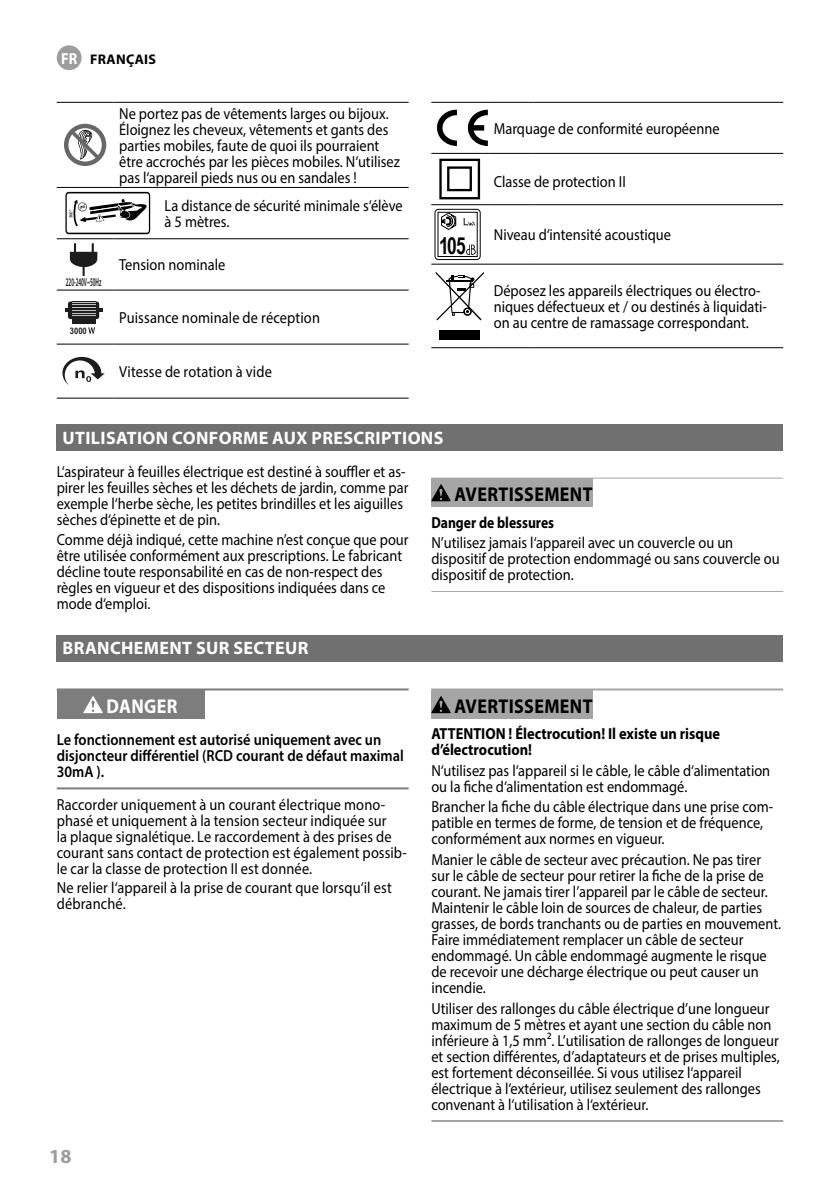
<style>
.page{position:relative;width:840px;height:1191px;background:#fff}
.page>*{position:absolute;margin:0;border:0;box-sizing:border-box;transform-origin:0 0}
.t1{font:700 23.4px "Arial Narrow";color:#000;scale:.9 1}
.t2{font:700 20px "Myriad Pro";letter-spacing:.02em;color:#000;scale:.9 1}
.t3{font:700 20px "Myriad Pro";letter-spacing:.02em;color:#fff;scale:.9 1}
.t4{font:700 20px "Myriad Pro";color:#9d9d9d}
.t5{font:700 18px "Myriad Pro";letter-spacing:.02em;color:#fff}
.t6{font:16px/16px "Myriad Pro";color:#000;scale:.9 1}
.t7{font:600 16px/16px "Myriad Pro";color:#000;scale:.9 1}
.t8{font:700 16px/16px "Myriad Pro";color:#000;scale:.9 1}
.t9{font:700 16px "Myriad Pro";color:#000;scale:.85 1}
.t10{font:700 14px "Myriad Pro";letter-spacing:.02em;color:#000}
.t11{font:600 11.8px "Myriad Pro";color:#1d1d1d;scale:.43 1}
.t12{font:700 9px "Arial Narrow";color:#1d1d1d}
.t13{font:4.8px "Myriad Pro";color:#000}
.s1{font-size:16px;color:#fff}
</style>
<div class="page">
<hr style="left:57px;top:102px;width:56px;height:1px;background:#000">
<hr style="left:113px;top:102px;width:46px;height:1px;background:#000">
<hr style="left:159px;top:102px;width:249px;height:1px;background:#000">
<hr style="left:57px;top:187px;width:56px;height:1px;background:#000">
<hr style="left:113px;top:187px;width:46px;height:1px;background:#000">
<hr style="left:159px;top:187px;width:249px;height:1px;background:#000">
<hr style="left:57px;top:238px;width:56px;height:1px;background:#000">
<hr style="left:113px;top:238px;width:46px;height:1px;background:#000">
<hr style="left:159px;top:238px;width:249px;height:1px;background:#000">
<hr style="left:57px;top:398px;width:56px;height:1px;background:#000">
<hr style="left:113px;top:398px;width:46px;height:1px;background:#000">
<hr style="left:159px;top:398px;width:249px;height:1px;background:#000">
<hr style="left:57px;top:290px;width:56px;height:1px;background:#000">
<hr style="left:113px;top:290px;width:46px;height:1px;background:#000">
<hr style="left:159px;top:290px;width:249px;height:1px;background:#000">
<hr style="left:57px;top:344px;width:56px;height:1px;background:#000">
<hr style="left:113px;top:344px;width:46px;height:1px;background:#000">
<hr style="left:159px;top:344px;width:249px;height:1px;background:#000">
<svg style="left:64px;top:124px;width:42px;height:42px"></svg>
<svg style="left:65px;top:192px;width:85px;height:42px"></svg>
<svg style="left:70px;top:243px;width:27px;height:33px"></svg>
<hr style="left:65px;top:308px;width:37px;height:4px;background:#1d1d1d">
<div style="left:68px;top:301px;width:31px;height:18px;background:#1d1d1d;border-radius:3px"></div>
<div style="left:72px;top:317px;width:23px;height:7px;background:#1d1d1d"></div>
<svg style="left:72px;top:302px;width:23px;height:14px"></svg>
<svg style="left:88px;top:327px;width:7px;height:7px"></svg>
<svg style="left:62px;top:357px;width:43px;height:28px"></svg>
<hr style="left:431px;top:102px;width:57px;height:1px;background:#000">
<hr style="left:488px;top:102px;width:45px;height:1px;background:#000">
<hr style="left:533px;top:102px;width:249px;height:1px;background:#000">
<hr style="left:431px;top:204px;width:57px;height:1px;background:#000">
<hr style="left:488px;top:204px;width:45px;height:1px;background:#000">
<hr style="left:533px;top:204px;width:249px;height:1px;background:#000">
<hr style="left:431px;top:153px;width:57px;height:1px;background:#000">
<hr style="left:488px;top:153px;width:45px;height:1px;background:#000">
<hr style="left:533px;top:153px;width:249px;height:1px;background:#000">
<hr style="left:431px;top:264px;width:57px;height:1px;background:#000">
<hr style="left:488px;top:264px;width:45px;height:1px;background:#000">
<hr style="left:533px;top:264px;width:249px;height:1px;background:#000">
<hr style="left:431px;top:347px;width:57px;height:1px;background:#000">
<hr style="left:488px;top:347px;width:45px;height:1px;background:#000">
<hr style="left:533px;top:347px;width:249px;height:1px;background:#000">
<svg style="left:467px;top:110px;width:20px;height:36px"></svg>
<svg style="left:437px;top:110px;width:20px;height:36px"></svg>
<svg style="left:439px;top:158px;width:41px;height:42px"></svg>
<svg style="left:434px;top:209px;width:46px;height:51px"></svg>
<div style="left:439px;top:330px;width:40px;height:10px;background:#000"></div>
<svg style="left:435px;top:271px;width:48px;height:49px"></svg>
<div style="left:57px;top:424px;width:725px;height:27px;background:#707070"></div>
<hr style="left:431px;top:477px;width:351px;height:1px;background:#a5a5a5">
<hr style="left:431px;top:591px;width:351px;height:1px;background:#a5a5a5">
<div style="left:431px;top:478px;width:161px;height:29px;background:#a5a5a5"></div>
<svg style="left:431px;top:484px;width:19px;height:17px"></svg>
<div style="left:57px;top:635px;width:725px;height:27px;background:#707070"></div>
<hr style="left:57px;top:688px;width:351px;height:2px;background:#7d7d7d">
<hr style="left:57px;top:787px;width:351px;height:2px;background:#7d7d7d">
<div style="left:57px;top:690px;width:147px;height:29px;background:#7d7d7d"></div>
<svg style="left:83px;top:696px;width:20px;height:17px"></svg>
<hr style="left:431px;top:1120px;width:351px;height:2px;background:#a5a5a5">
<hr style="left:431px;top:688px;width:351px;height:2px;background:#a5a5a5">
<div style="left:431px;top:690px;width:161px;height:29px;background:#a5a5a5"></div>
<svg style="left:431px;top:696px;width:19px;height:17px"></svg>
<div style="left:57px;top:45px;width:24px;height:25px;background:#9d9d9d;border-radius:50%"></div>
<p class="t10" style="left:61px;top:50px;width:96px"><span class="s1">FR</span> FRANÇAIS</p>
<p class="t6" style="left:119px;top:105px;width:313px">Ne portez pas de vêtements larges ou bijoux.<br>Éloignez les cheveux, vêtements et gants des parties mobiles, faute de quoi ils pourraient être accrochés par les pièces mobiles. N‘utilisez pas l‘appareil pieds nus ou en sandales !</p>
<p class="t13" style="left:68px;top:218px;width:10px;rotate:-90deg">360°</p>
<p class="t6" style="left:164px;top:197px;width:266px">La distance de sécurité minimale s‘élève à 5 mètres.</p>
<p class="t11" style="left:66px;top:275px;width:84px">220-240V~50Hz</p>
<p class="t12" style="left:70px;top:323px;width:18px">3000</p>
<p class="t6" style="left:119px;top:257px;width:119px">Tension nominale</p>
<p class="t6" style="left:119px;top:309px;width:224px">Puissance nominale de réception</p>
<p class="t6" style="left:119px;top:363px;width:171px">Vitesse de rotation à vide</p>
<h1 class="t1" style="left:439px;top:228px;width:31px">105</h1>
<p class="t6" style="left:493px;top:120px;width:252px">Marquage de conformité européenne</p>
<p class="t6" style="left:493px;top:173px;width:148px">Classe de protection II</p>
<p class="t6" style="left:493px;top:227px;width:198px">Niveau d‘intensité acoustique</p>
<p class="t6" style="left:493px;top:282px;width:305px">Déposez les appareils électriques ou électro&shy;niques défectueux et / ou destinés à liquidati&shy;on au centre de ramassage correspondant.</p>
<p class="t5" style="left:63px;top:426px;width:382px">UTILISATION CONFORME AUX PRESCRIPTIONS</p>
<p class="t6" style="left:57px;top:463px;width:392px">L‘aspirateur à feuilles électrique est destiné à souffler et as&shy;pirer les feuilles sèches et les déchets de jardin, comme par exemple l‘herbe sèche, les petites brindilles et les aiguilles sèches d‘épinette et de pin.</p>
<p class="t6" style="left:57px;top:531px;width:392px">Comme déjà indiqué, cette machine n’est conçue que pour être utilisée conformément aux prescriptions. Le fabricant décline toute responsabilité en cas de non-respect des règles en vigueur et des dispositions indiquées dans ce mode d‘emploi.</p>
<p class="t2" style="left:454px;top:481px;width:155px">AVERTISSEMENT</p>
<p class="t9" style="left:431px;top:512px;width:146px">Danger de blessures</p>
<p class="t6" style="left:431px;top:534px;width:388px">N’utilisez jamais l‘appareil avec un couvercle ou un dispositif de protection endommagé ou sans couvercle ou dispositif de protection.</p>
<p class="t5" style="left:63px;top:636px;width:247px">BRANCHEMENT SUR SECTEUR</p>
<p class="t3" style="left:106px;top:693px;width:80px">DANGER</p>
<p class="t7" style="left:57px;top:731px;width:387px">Le fonctionnement est autorisé uniquement avec un disjoncteur différentiel (RCD courant de défaut maximal<br>30mA ).</p>
<p class="t6" style="left:57px;top:796px;width:390px">Raccorder uniquement à un courant électrique mono&shy;phasé et uniquement à la tension secteur indiquée sur<br>la plaque signalétique. Le raccordement à des prises de courant sans contact de protection est également possib&shy;le car la classe de protection II est donnée.</p>
<p class="t6" style="left:57px;top:879px;width:373px">Ne relier l‘appareil à la prise de courant que lorsqu‘il est débranché.</p>
<p class="t4" style="left:49px;top:1142px;width:24px">18</p>
<p class="t2" style="left:454px;top:693px;width:155px">AVERTISSEMENT</p>
<p class="t8" style="left:431px;top:725px;width:322px">ATTENTION ! Électrocution! Il existe un risque d’électrocution!</p>
<p class="t6" style="left:431px;top:762px;width:378px">N‘utilisez pas l‘appareil si le câble, le câble d‘alimentation ou la fiche d‘alimentation est endommagé.</p>
<p class="t6" style="left:431px;top:799px;width:381px">Brancher la fiche du câble électrique dans une prise com&shy;patible en termes de forme, de tension et de fréquence, conformément aux normes en vigueur.</p>
<p class="t6" style="left:431px;top:851px;width:390px">Manier le câble de secteur avec précaution. Ne pas tirer sur le câble de secteur pour retirer la fiche de la prise de courant. Ne jamais tirer l’appareil par le câble de secteur.<br>Maintenir le câble loin de sources de chaleur, de parties grasses, de bords tranchants ou de parties en mouvement.<br>Faire immédiatement remplacer un câble de secteur endommagé. Un câble endommagé augmente le risque de recevoir une décharge électrique ou peut causer un incendie.</p>
<p class="t6" style="left:431px;top:1000px;width:388px">Utiliser des rallonges du câble électrique d’une longueur maximum de 5 mètres et ayant une section du câble non inférieure à 1,5 mm². L’utilisation de rallonges de longueur et section différentes, d’adaptateurs et de prises multiples, est fortement déconseillée. Si vous utilisez l‘appareil électrique à l‘extérieur, utilisez seulement des rallonges convenant à l‘utilisation à l‘extérieur.</p>
</div>
